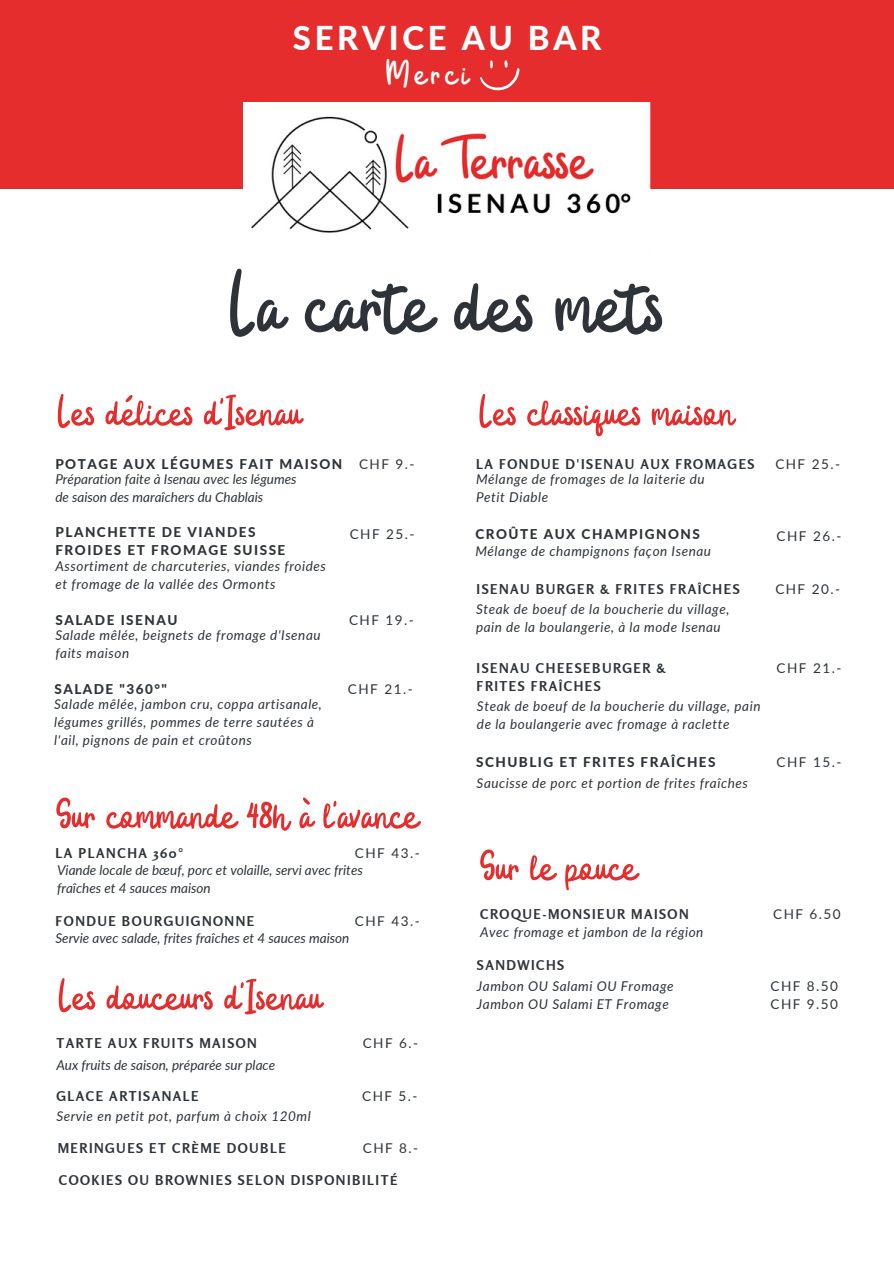
<style>
.page{position:relative;width:894px;height:1264px;background:#fff}
.page>*{position:absolute;margin:0;border:0;box-sizing:border-box;transform-origin:0 0}
.t1{font:102.15px "Badger Script";color:#2d3339}
.t2{font:51px "Badger Script";color:#e42d2c}
.t3{font:42px "Badger Script";letter-spacing:.11em;color:#fff}
.t4{font:800 32.85px "Lato";letter-spacing:.11em;color:#fff}
.t5{font:italic 13.5px/18px "Lato";letter-spacing:.04em;color:#2d3339}
.t6{font:700 13.5px "Rosario";letter-spacing:.11em;color:#2d3339}
.t7{font:italic 13.5px/18px "Lato";color:#2d3339}
.t8{font:800 13.5px/18px "Lato";letter-spacing:.11em;color:#2d3339}
.t9{font:13.5px "Lato";letter-spacing:.11em;color:#2d3339}
</style>
<div class="page">
<div style="left:0;top:0;width:893px;height:189px;background:#e42d2c"></div>
<img style="left:244px;top:103px;width:406px;height:130px">
<svg style="left:480px;top:60px;width:39px;height:30px"></svg>
<p class="t4" style="left:293px;top:18px;width:310px">SERVICE AU BAR</p>
<p class="t3" style="left:386px;top:53px;width:84px">Merci</p>
<p class="t1" style="left:230px;top:254px;width:435px">La carte des mets</p>
<p class="t2" style="left:58px;top:387px;width:245px">Les délices d'Isenau</p>
<p class="t2" style="left:479px;top:387px;width:256px">Les classiques maison</p>
<p class="t7" style="left:55px;top:469px;width:243px">Préparation faite à Isenau avec les légumes de saison des maraîchers du Chablais</p>
<p class="t8" style="left:55px;top:455px;width:288px">POTAGE AUX LÉGUMES FAIT MAISON</p>
<p class="t9" style="left:359px;top:455px;width:57px">CHF 9.-</p>
<p class="t6" style="left:476px;top:456px;width:280px">LA FONDUE D'ISENAU AUX FROMAGES</p>
<p class="t9" style="left:775px;top:455px;width:66px">CHF 25.-</p>
<p class="t5" style="left:476px;top:470px;width:230px">Mélange de fromages de la laiterie du<br>Petit Diable</p>
<p class="t8" style="left:55px;top:523px;width:231px">PLANCHETTE DE VIANDES<br>FROIDES ET FROMAGE SUISSE</p>
<p class="t9" style="left:349px;top:525px;width:66px">CHF 25.-</p>
<p class="t5" style="left:55px;top:556px;width:272px">Assortiment de charcuteries, viandes froides et fromage de la vallée des Ormonts</p>
<p class="t8" style="left:475px;top:524px;width:226px">CROÛTE AUX CHAMPIGNONS</p>
<p class="t9" style="left:776px;top:527px;width:66px">CHF 26.-</p>
<p class="t5" style="left:475px;top:542px;width:237px">Mélange de champignons façon Isenau</p>
<p class="t6" style="left:476px;top:580px;width:264px">ISENAU BURGER &amp; FRITES FRAÎCHES</p>
<p class="t9" style="left:775px;top:580px;width:66px">CHF 20.-</p>
<p class="t8" style="left:55px;top:610px;width:123px">SALADE ISENAU</p>
<p class="t9" style="left:349px;top:611px;width:66px">CHF 19.-</p>
<p class="t5" style="left:476px;top:599px;width:255px">Steak de boeuf de la boucherie du village, pain de la boulangerie, à la mode Isenau</p>
<p class="t5" style="left:55px;top:625px;width:267px">Salade mêlée, beignets de fromage d'Isenau faits maison</p>
<p class="t8" style="left:54px;top:680px;width:114px">SALADE "360°"</p>
<p class="t9" style="left:348px;top:681px;width:66px">CHF 21.-</p>
<p class="t5" style="left:54px;top:695px;width:269px">Salade mêlée, jambon cru, coppa artisanale, légumes grillés, pommes de terre sautées à l'ail, pignons de pain et croûtons</p>
<p class="t6" style="left:476px;top:659px;width:190px">ISENAU CHEESEBURGER &amp;</p>
<p class="t6" style="left:476px;top:677px;width:126px">FRITES FRAÎCHES</p>
<p class="t5" style="left:477px;top:696px;width:285px">Steak de boeuf de la boucherie du village, pain de la boulangerie avec fromage à raclette</p>
<p class="t9" style="left:776px;top:659px;width:66px">CHF 21.-</p>
<p class="t8" style="left:476px;top:753px;width:241px">SCHUBLIG ET FRITES FRAÎCHES</p>
<p class="t9" style="left:776px;top:754px;width:66px">CHF 15.-</p>
<p class="t2" style="left:56px;top:789px;width:364px">Sur commande 48h à l'avance</p>
<p class="t9" style="left:355px;top:844px;width:66px">CHF 43.-</p>
<p class="t7" style="left:57px;top:860px;width:307px">Viande locale de bœuf, porc et volaille, servi avec frites fraîches et 4 sauces maison</p>
<p class="t6" style="left:55px;top:844px;width:129px">LA PLANCHA 360°</p>
<p class="t6" style="left:55px;top:912px;width:200px">FONDUE BOURGUIGNONNE</p>
<p class="t9" style="left:355px;top:912px;width:66px">CHF 43.-</p>
<p class="t7" style="left:55px;top:928px;width:295px">Servie avec salade, frites fraîches et 4 sauces maison</p>
<p class="t2" style="left:59px;top:970px;width:264px">Les douceurs d'Isenau</p>
<p class="t6" style="left:56px;top:1034px;width:202px">TARTE AUX FRUITS MAISON</p>
<p class="t7" style="left:56px;top:1055px;width:220px">Aux fruits de saison, préparée sur place</p>
<p class="t6" style="left:56px;top:1088px;width:144px">GLACE ARTISANALE</p>
<p class="t5" style="left:56px;top:1107px;width:256px">Servie en petit pot, parfum à choix 120ml</p>
<p class="t9" style="left:363px;top:1034px;width:57px">CHF 6.-</p>
<p class="t9" style="left:362px;top:1087px;width:57px">CHF 5.-</p>
<p class="t6" style="left:58px;top:1139px;width:229px">MERINGUES ET CRÈME DOUBLE</p>
<p class="t9" style="left:363px;top:1139px;width:57px">CHF 8.-</p>
<p class="t6" style="left:59px;top:1171px;width:340px">COOKIES OU BROWNIES SELON DISPONIBILITÉ</p>
<p class="t5" style="left:476px;top:773px;width:272px">Saucisse de porc et portion de frites fraîches</p>
<p class="t2" style="left:480px;top:841px;width:159px">Sur le pouce</p>
<p class="t6" style="left:480px;top:905px;width:210px">CROQUE-MONSIEUR MAISON</p>
<p class="t9" style="left:773px;top:905px;width:69px">CHF 6.50</p>
<p class="t5" style="left:480px;top:922px;width:225px">Avec fromage et jambon de la région</p>
<p class="t6" style="left:477px;top:957px;width:89px">SANDWICHS</p>
<p class="t5" style="left:477px;top:976px;width:198px">Jambon OU Salami OU Fromage</p>
<p class="t5" style="left:477px;top:994px;width:193px">Jambon OU Salami ET Fromage</p>
<p class="t9" style="left:770px;top:977px;width:69px">CHF 8.50</p>
<p class="t9" style="left:770px;top:995px;width:69px">CHF 9.50</p>
</div>
